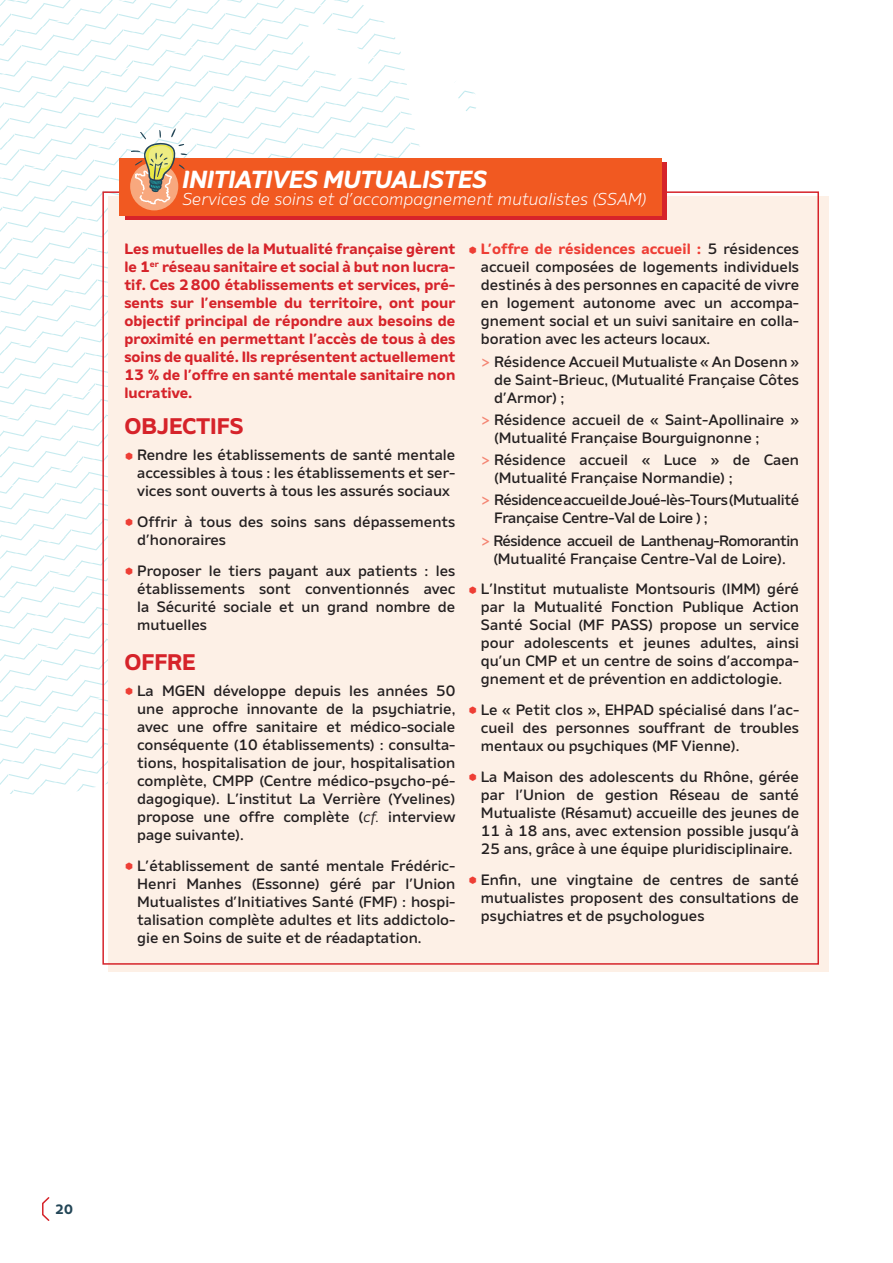
<style>
.page{position:relative;width:893px;height:1263px;background:#fff}
.page>*{position:absolute;margin:0;border:0;box-sizing:border-box;transform-origin:0 0}
.t1{font:italic 700 24.6px "Amino";color:#fff}
.t2{font:700 22.5px "Amino";color:#d6232a}
.t3{font:italic 300 17.25px "Amino";color:#fff}
.t4{font:500 15px/18px "Amino";color:#231f20;text-align:justify}
.t5{font:700 15px/18px "Amino";color:#d6232a;text-align:justify}
.t6{font:500 15px/18px "Amino";letter-spacing:-.03em;color:#231f20}
.t7{font:700 13.5px "Amino";color:#234657}
.s1{font-weight:400;font-style:italic}
.s2{font-weight:700;color:#ee3e35}
.s3{color:#f48472}
</style>
<div class="page">
<svg style="left:0;top:0;width:420px;height:795px"></svg>
<svg style="left:458px;top:90px;width:18px;height:21px"></svg>
<div style="left:109px;top:197px;width:720px;height:775px;background:#fdf0e6"></div>
<div style="left:125px;top:162px;width:542px;height:58px;background:#d6232a"></div>
<div style="left:119px;top:158px;width:543px;height:58px;background:#f15921"></div>
<div style="left:130px;top:162px;width:48px;height:48px;background:#f8a87e;border-radius:50%"></div>
<svg style="left:131px;top:128px;width:56px;height:76px"></svg>
<svg style="left:135px;top:160px;width:8px;height:6px"></svg>
<svg style="left:42px;top:1197px;width:8px;height:24px"></svg>
<h1 class="t1" style="left:182px;top:164px;width:306px">INITIATIVES MUTUALISTES</h1>
<p class="t3" style="left:182px;top:189px;width:466px">Services de soins et d’accompagnement mutualistes (SSAM)</p>
<p class="t5" style="left:124px;top:240px;width:333px">Les mutuelles de la Mutualité française gèrent le 1<sup>er</sup> réseau sanitaire et social à but non lucra&shy;tif. Ces 2800 établissements et services, pré&shy;sents sur l’ensemble du territoire, ont pour objectif principal de répondre aux besoins de proximité en permettant l’accès de tous à des soins de qualité. Ils représentent actuellement 13 % de l’offre en santé mentale sanitaire non lucrative.</p>
<h2 class="t2" style="left:124px;top:412px;width:121px">OBJECTIFS</h2>
<p class="t4" style="left:137px;top:446px;width:320px">Rendre les établissements de santé mentale accessibles à tous : les établissements et ser&shy;vices sont ouverts à tous les assurés sociaux</p>
<p class="t4" style="left:137px;top:512px;width:320px">Offrir à tous des soins sans dépassements d’honoraires</p>
<p class="t4" style="left:137px;top:561px;width:320px">Proposer le tiers payant aux patients : les établissements sont conventionnés avec la Sécurité sociale et un grand nombre de mutuelles</p>
<h2 class="t2" style="left:124px;top:648px;width:73px">OFFRE</h2>
<p class="t4" style="left:137px;top:681px;width:320px">La MGEN développe depuis les années 50 une approche innovante de la psychiatrie, avec une offre sanitaire et médico-sociale conséquente (10 établissements) : consulta&shy;tions, hospitalisation de jour, hospitalisation complète, CMPP (Centre médico-psycho-pé&shy;dagogique). L’institut La Verrière (Yvelines) propose une offre complète (<span class="s1">cf.</span> interview page suivante).</p>
<p class="t4" style="left:137px;top:856px;width:320px">L’établissement de santé mentale Frédéric-Henri Manhes (Essonne) géré par l’Union Mutualistes d’Initiatives Santé (FMF) : hospi&shy;talisation complète adultes et lits addictolo&shy;gie en Soins de suite et de réadaptation.</p>
<p class="t4" style="left:481px;top:240px;width:320px"><span class="s2">L’offre de résidences accueil :</span> 5 résidences accueil composées de logements individuels destinés à des personnes en capacité de vivre en logement autonome avec un accompa&shy;gnement social et un suivi sanitaire en colla&shy;boration avec les acteurs locaux.</p>
<p class="t4" style="left:494px;top:352px;width:306px;text-indent:-13px"><span class="s3">&gt;</span> Résidence Accueil Mutualiste « An Dosenn » de Saint-Brieuc, (Mutualité Française Côtes d’Armor) ;</p>
<p class="t4" style="left:494px;top:410px;width:306px;text-indent:-13px"><span class="s3">&gt;</span> Résidence accueil de « Saint-Apollinaire » (Mutualité Française Bourguignonne ;</p>
<p class="t4" style="left:494px;top:450px;width:306px;text-indent:-13px"><span class="s3">&gt;</span> Résidence accueil « Luce » de Caen (Mutualité Française Normandie) ;</p>
<p class="t6" style="left:494px;top:491px;width:306px;text-indent:-13px"><span class="s3">&gt;</span> Résidence accueil de Joué-lès-Tours (Mutualité<br>Française Centre-Val de Loire ) ;</p>
<p class="t6" style="left:481px;top:531px;width:320px;text-align:center"><span class="s3">&gt;</span> Résidence accueil de Lanthenay-Romorantin (Mutualité Française Centre-Val de Loire).</p>
<p class="t4" style="left:481px;top:580px;width:320px">L’Institut mutualiste Montsouris (IMM) géré par la Mutualité Fonction Publique Action Santé Social (MF PASS) propose un service pour adolescents et jeunes adultes, ainsi qu’un CMP et un centre de soins d’accompa&shy;gnement et de prévention en addictologie.</p>
<p class="t4" style="left:481px;top:700px;width:320px">Le « Petit clos », EHPAD spécialisé dans l’ac&shy;cueil des personnes souffrant de troubles mentaux ou psychiques (MF Vienne).</p>
<p class="t4" style="left:481px;top:767px;width:320px">La Maison des adolescents du Rhône, gérée par l’Union de gestion Réseau de santé Mutualiste (Résamut) accueille des jeunes de 11 à 18 ans, avec extension possible jusqu’à 25 ans, grâce à une équipe pluridisciplinaire.</p>
<p class="t4" style="left:481px;top:870px;width:320px">Enfin, une vingtaine de centres de santé mutualistes proposent des consultations de psychiatres et de psychologues</p>
<p class="t7" style="left:55px;top:1201px;width:19px">20</p>
</div>
